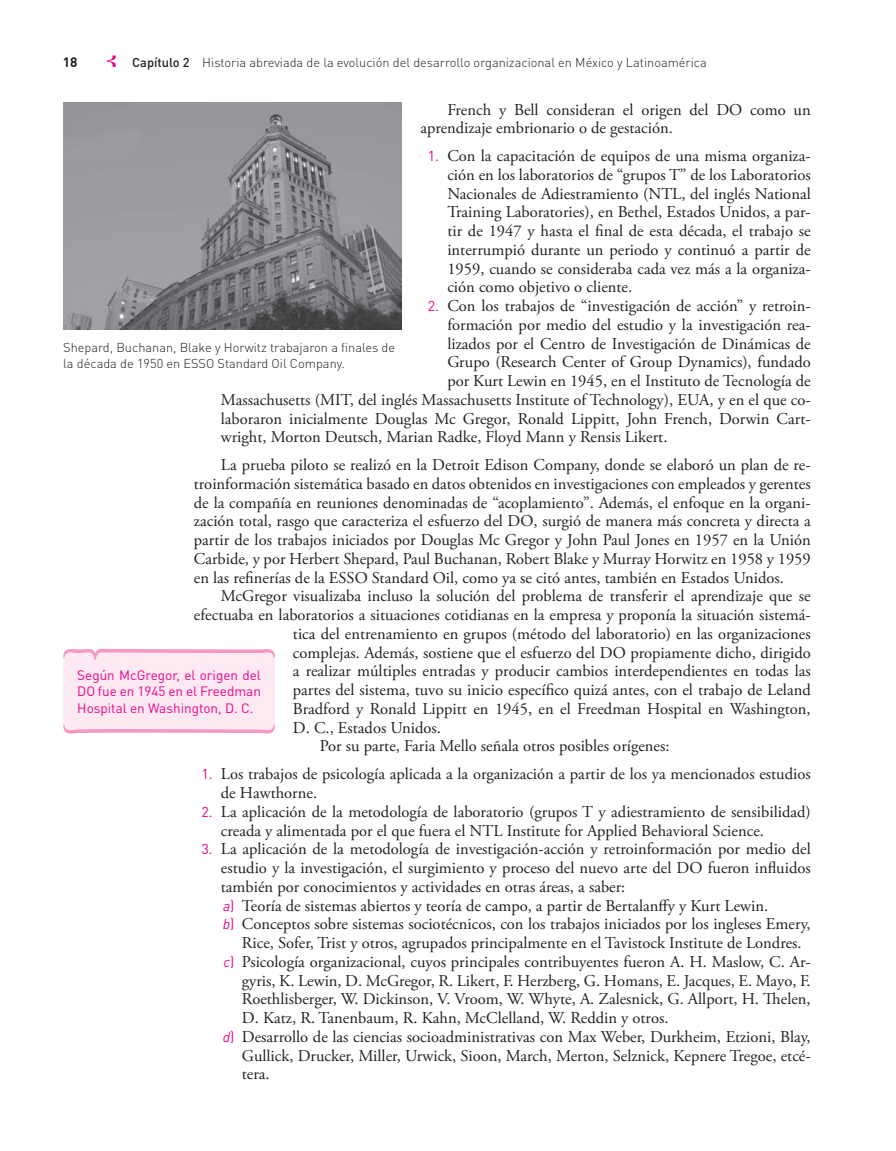
<style>
.page{position:relative;width:896px;height:1151px;background:#fff}
.page>*{position:absolute;margin:0;border:0;box-sizing:border-box;transform-origin:0 0}
.t1{font:16.5px/18.8px "Adobe Garamond Pro";color:#231f20}
.t2{font:13.5px/16.5px "DIN Pro";color:#ed028c;text-align:justify}
.t3{font:700 13.5px "DIN Pro";color:#231f20}
.t4{font:300 12.75px/15.8px "DIN Pro";color:#231f20}
.t5{font:300 12.75px "DIN";color:#231f20}
.s1{font-family:"DIN Pro";font-weight:500}
.s2{font-family:"DIN Pro";font-size:14.25px;color:#ed028c}
.s3{font-family:"DIN";font-style:italic;font-size:14.25px;color:#ed028c}
</style>
<div class="page">
<svg style="left:107px;top:55px;width:9px;height:12px"></svg>
<img style="left:63px;top:103px;width:339px;height:226px">
<svg style="left:63px;top:649px;width:212px;height:84px;background:#fbe2ed"></svg>
<hr style="left:895px;top:750px;width:1px;height:401px;background:#fdeff5">
<p class="t3" style="left:63px;top:57px;width:16px">18</p>
<p class="t5" style="left:132px;top:58px;width:576px"><span class="s1">Capítulo 2</span> Historia abreviada de la evolución del desarrollo organizacional en México y Latinoamérica</p>
<p class="t1" style="left:420px;top:101px;width:392px;text-indent:27px">French y Bell consideran el origen del DO como un aprendizaje embrionario o de gestación.</p>
<p class="t1" style="left:447px;top:148px;width:365px;text-align:justify;text-indent:-20px"><span class="s2">1.</span> Con la capacitación de equipos de una misma organiza&shy;ción en los laboratorios de “grupos T” de los Laboratorios Nacionales de Adiestramiento (NTL, del inglés National Training Laboratories), en Bethel, Estados Unidos, a par&shy;tir de 1947 y hasta el final de esta década, el trabajo se interrumpió durante un periodo y continuó a partir de 1959, cuando se consideraba cada vez más a la organiza&shy;ción como objetivo o cliente.</p>
<p class="t1" style="left:447px;top:298px;width:365px;text-align:justify;text-indent:-20px"><span class="s2">2.</span> Con los trabajos de “investigación de acción” y retroin&shy;formación por medio del estudio y la investigación rea&shy;lizados por el Centro de Investigación de Dinámicas de Grupo (Research Center of Group Dynamics), fundado por Kurt Lewin en 1945, en el Instituto de Tecnología de</p>
<p class="t4" style="left:63px;top:341px;width:333px">Shepard, Buchanan, Blake y Horwitz trabajaron a finales de la década de 1950 en ESSO Standard Oil Company.</p>
<p class="t1" style="left:221px;top:392px;width:591px;text-align:justify">Massachusetts (MIT, del inglés Massachusetts Institute of Technology), EUA, y en el que co&shy;laboraron inicialmente Douglas Mc Gregor, Ronald Lippitt, John French, Dorwin Cart&shy;wright, Morton Deutsch, Marian Radke, Floyd Mann y Rensis Likert.</p>
<p class="t1" style="left:221px;top:457px;width:591px">La prueba piloto se realizó en la Detroit Edison Company, donde se elaboró un plan de re-</p>
<p class="t1" style="left:194px;top:476px;width:618px">troinformación sistemática basado en datos obtenidos en investigaciones con empleados y gerentes</p>
<p class="t1" style="left:194px;top:494px;width:618px">de la compañía en reuniones denominadas de “acoplamiento”. Además, el enfoque en la organi-</p>
<p class="t1" style="left:194px;top:513px;width:618px">zación total, rasgo que caracteriza el esfuerzo del DO, surgió de manera más concreta y directa a</p>
<p class="t1" style="left:194px;top:532px;width:618px">partir de los trabajos iniciados por Douglas Mc Gregor y John Paul Jones en 1957 en la Unión</p>
<p class="t1" style="left:194px;top:551px;width:618px">Carbide, y por Herbert Shepard, Paul Buchanan, Robert Blake y Murray Horwitz en 1958 y 1959</p>
<p class="t1" style="left:194px;top:569px;width:591px">en las refinerías de la ESSO Standard Oil, como ya se citó antes, también en Estados Unidos.</p>
<p class="t1" style="left:221px;top:588px;width:591px">McGregor visualizaba incluso la solución del problema de transferir el aprendizaje que se</p>
<p class="t1" style="left:194px;top:607px;width:618px">efectuaba en laboratorios a situaciones cotidianas en la empresa y proponía la situación sistemá-</p>
<p class="t1" style="left:293px;top:626px;width:519px">tica del entrenamiento en grupos (método del laboratorio) en las organizaciones</p>
<p class="t1" style="left:293px;top:644px;width:519px">complejas. Además, sostiene que el esfuerzo del DO propiamente dicho, dirigido</p>
<p class="t1" style="left:293px;top:663px;width:519px">a realizar múltiples entradas y producir cambios interdependientes en todas las</p>
<p class="t1" style="left:293px;top:682px;width:519px">partes del sistema, tuvo su inicio específico quizá antes, con el trabajo de Leland</p>
<p class="t1" style="left:293px;top:701px;width:519px">Bradford y Ronald Lippitt en 1945, en el Freedman Hospital en Washington,</p>
<p class="t1" style="left:293px;top:719px;width:150px">D. C., Estados Unidos.</p>
<p class="t1" style="left:320px;top:738px;width:351px">Por su parte, Faria Mello señala otros posibles orígenes:</p>
<p class="t1" style="left:221px;top:766px;width:591px;text-indent:-20px"><span class="s2">1.</span> Los trabajos de psicología aplicada a la organización a partir de los ya mencionados estudios de Hawthorne.</p>
<p class="t1" style="left:221px;top:803px;width:591px;text-indent:-20px"><span class="s2">2.</span> La aplicación de la metodología de laboratorio (grupos T y adiestramiento de sensibilidad) creada y alimentada por el que fuera el NTL Institute for Applied Behavioral Science.</p>
<p class="t1" style="left:201px;top:841px;width:611px"><span class="s2">3.</span> La aplicación de la metodología de investigación-acción y retroinformación por medio del</p>
<p class="t1" style="left:221px;top:860px;width:591px">estudio y la investigación, el surgimiento y proceso del nuevo arte del DO fueron influidos</p>
<p class="t1" style="left:221px;top:878px;width:406px">también por conocimientos y actividades en otras áreas, a saber:</p>
<p class="t1" style="left:223px;top:897px;width:546px"><span class="s3">a</span><span class="s2">)</span> Teoría de sistemas abiertos y teoría de campo, a partir de Bertalanffy y Kurt Lewin.</p>
<p class="t1" style="left:223px;top:916px;width:589px"><span class="s3">b</span><span class="s2">)</span> Conceptos sobre sistemas sociotécnicos, con los trabajos iniciados por los ingleses Emery,</p>
<p class="t1" style="left:242px;top:935px;width:561px">Rice, Sofer, Trist y otros, agrupados principalmente en el Tavistock Institute de Londres.</p>
<p class="t1" style="left:223px;top:953px;width:588px"><span class="s3">c</span><span class="s2">)</span> Psicología organizacional, cuyos principales contribuyentes fueron A. H. Maslow, C. Ar-</p>
<p class="t1" style="left:242px;top:972px;width:570px">gyris, K. Lewin, D. McGregor, R. Likert, F. Herzberg, G. Homans, E. Jacques, E. Mayo, F.</p>
<p class="t1" style="left:242px;top:991px;width:570px">Roethlisberger, W. Dickinson, V. Vroom, W. Whyte, A. Zalesnick, G. Allport, H. Thelen,</p>
<p class="t1" style="left:242px;top:1010px;width:428px">D. Katz, R. Tanenbaum, R. Kahn, McClelland, W. Reddin y otros.</p>
<p class="t1" style="left:223px;top:1028px;width:589px"><span class="s3">d</span><span class="s2">)</span> Desarrollo de las ciencias socioadministrativas con Max Weber, Durkheim, Etzioni, Blay,</p>
<p class="t1" style="left:242px;top:1047px;width:570px">Gullick, Drucker, Miller, Urwick, Sioon, March, Merton, Selznick, Kepnere Tregoe, etcé-</p>
<p class="t1" style="left:242px;top:1066px;width:29px">tera.</p>
<p class="t2" style="left:77px;top:668px;width:185px">Según McGregor, el origen del DO fue en 1945 en el Freedman Hospital en Washington, D. C.</p>
</div>
